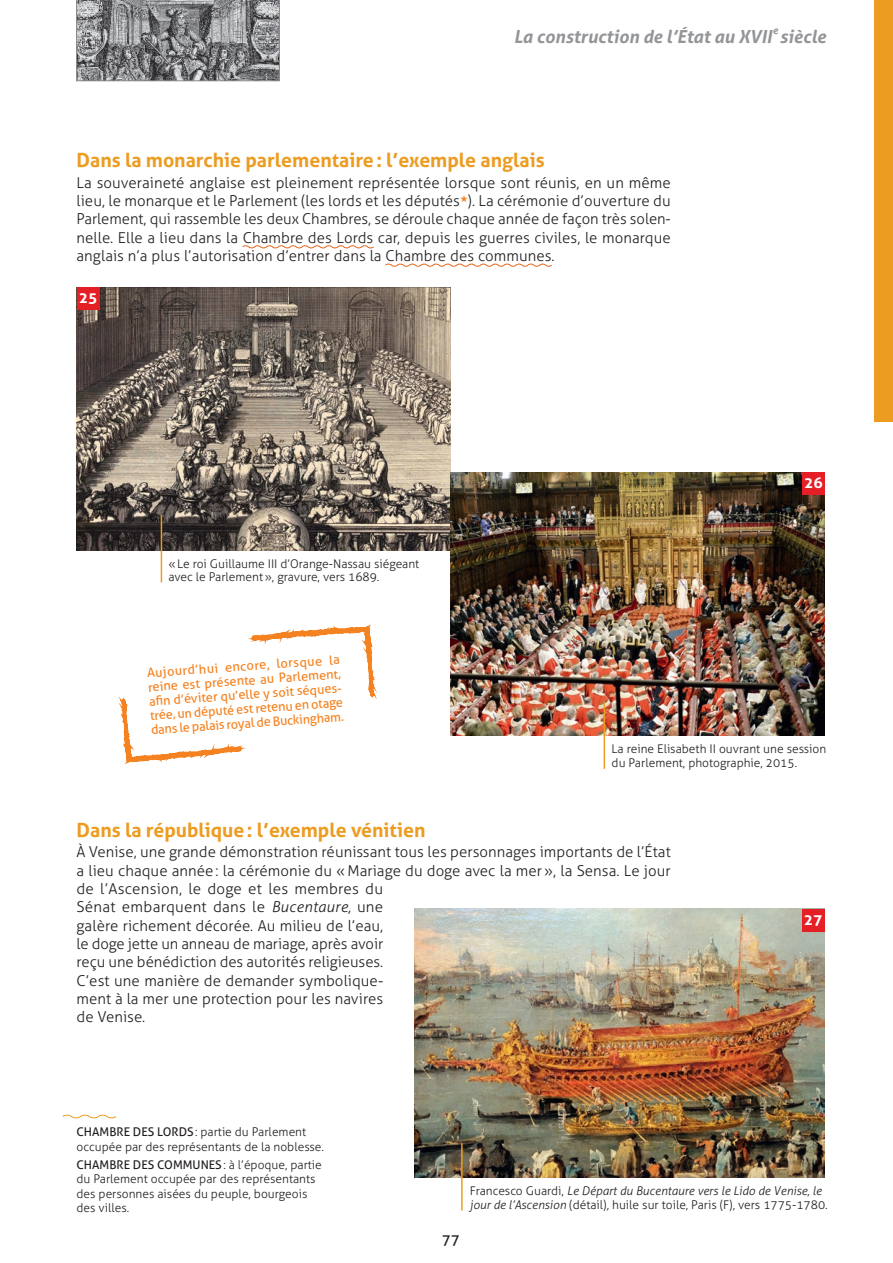
<style>
.page{position:relative;width:893px;height:1263px;background:#fff}
.page>*{position:absolute;margin:0;border:0;box-sizing:border-box;transform-origin:0 0}
.t1{font:700 19.5px "Aller";color:#ec9c21}
.t2{font:italic 700 18px "Aller";color:#939598}
.t3{font:300 15px/18.3px "Aller";letter-spacing:.005em;color:#231f20;text-align:justify}
.t4{font:15px "Aller";color:#231f20}
.t5{font:700 14.85px "Aller";color:#fff;scale:1.05 1}
.t6{font:12.75px/14.2px "Aller";color:#f58220}
.t7{font:300 12px/14.2px "Aller";color:#231f20}
.t8{font:italic 700 10.5px "Aller";color:#939598}
.s1{font-style:italic}
.s2{font-weight:400}
</style>
<div class="page">
<svg style="left:76px;top:0;width:204px;height:81px;background:#858688"></svg>
<div style="left:874px;top:0;width:19px;height:422px;background:#ec9c21"></div>
<svg style="left:242px;top:245px;width:132px;height:4px"></svg>
<svg style="left:385px;top:263px;width:167px;height:4px"></svg>
<img style="left:77px;top:287px;width:374px;height:263px">
<img style="left:414px;top:908px;width:411px;height:269px">
<hr style="left:161px;top:515px;width:1px;height:67px;background:#ec9c21">
<hr style="left:461px;top:1143px;width:2px;height:67px;background:#ec9c21">
<div style="left:77px;top:287px;width:22px;height:23px;background:#e41f25"></div>
<img style="left:451px;top:472px;width:374px;height:263px">
<hr style="left:604px;top:702px;width:1px;height:67px;background:#ec9c21">
<div style="left:802px;top:472px;width:23px;height:23px;background:#e41f25"></div>
<div style="left:802px;top:909px;width:23px;height:23px;background:#e41f25"></div>
<svg style="left:62px;top:1114px;width:54px;height:5px"></svg>
<svg style="left:118px;top:624px;width:259px;height:141px"></svg>
<p class="t2" style="left:514px;top:25px;width:314px">La construction de l’État au XVII siècle</p>
<p class="t8" style="left:773px;top:24px;width:7px">e</p>
<h1 class="t1" style="left:77px;top:148px;width:470px">Dans la monarchie parlementaire: l’exemple anglais</h1>
<p class="t3" style="left:77px;top:173px;width:596px">La souveraineté anglaise est pleinement représentée lorsque sont réunis, en un même lieu, le monarque et le Parlement (les lords et les députés<sup>★</sup>). La cérémonie d’ouverture du Parlement, qui rassemble les deux Chambres, se déroule chaque année de façon très solen&shy;nelle. Elle a lieu dans la Chambre des Lords car, depuis les guerres civiles, le monarque anglais n’a plus l’autorisation d’entrer dans la Chambre des communes.</p>
<p class="t5" style="left:79px;top:289px;width:19px">25</p>
<p class="t7" style="left:168px;top:557px;width:252px;line-height:13.5px">«Le roi Guillaume III d’Orange-Nassau siégeant avec le Parlement», gravure, vers 1689.</p>
<p class="t6" style="left:147px;top:666px;width:197px;rotate:-4deg">Aujourd’hui encore, lorsque la reine est présente au Parlement, afi n d’éviter qu’elle y soit séques&shy;trée, un député est retenu en otage dans le palais royal de Buckingham.</p>
<p class="t5" style="left:804px;top:474px;width:19px">26</p>
<p class="t7" style="left:612px;top:742px;width:216px;line-height:13.5px">La reine Elisabeth II ouvrant une session du Parlement, photographie, 2015.</p>
<h1 class="t1" style="left:77px;top:818px;width:350px">Dans la république: l’exemple vénitien</h1>
<p class="t3" style="left:77px;top:843px;width:596px;text-align:left">À Venise, une grande démonstration réunissant tous les personnages importants de l’État a lieu chaque année: la cérémonie du « Mariage du doge avec la mer», la Sensa. Le jour de l’Ascension, le doge et les membres du<br>Sénat embarquent dans le <span class="s1">Bucentaure,</span> une<br>galère richement décorée. Au milieu de l’eau,<br>le doge jette un anneau de mariage, après avoir<br>reçu une bénédiction des autorités religieuses.<br>C’est une manière de demander symbolique-<br>ment à la mer une protection pour les navires<br>de Venise.</p>
<p class="t5" style="left:804px;top:911px;width:19px">27</p>
<p class="t7" style="left:77px;top:1125px;width:249px"><span class="s2">CHAMBRE DES LORDS</span>: partie du Parlement occupée par des représentants de la noblesse.</p>
<p class="t7" style="left:77px;top:1158px;width:247px"><span class="s2">CHAMBRE DES COMMUNES</span>: à l’époque, partie du Parlement occupée par des représentants des personnes aisées du peuple, bourgeois des villes.</p>
<p class="t4" style="left:442px;top:1231px;width:19px">77</p>
<p class="t7" style="left:470px;top:1184px;width:359px;line-height:13.5px">Francesco Guardi, <span class="s1">Le Départ du Bucentaure vers le Lido de Venise, le jour de l’Ascension</span> (détail), huile sur toile, Paris (F), vers 1775-1780.</p>
</div>
